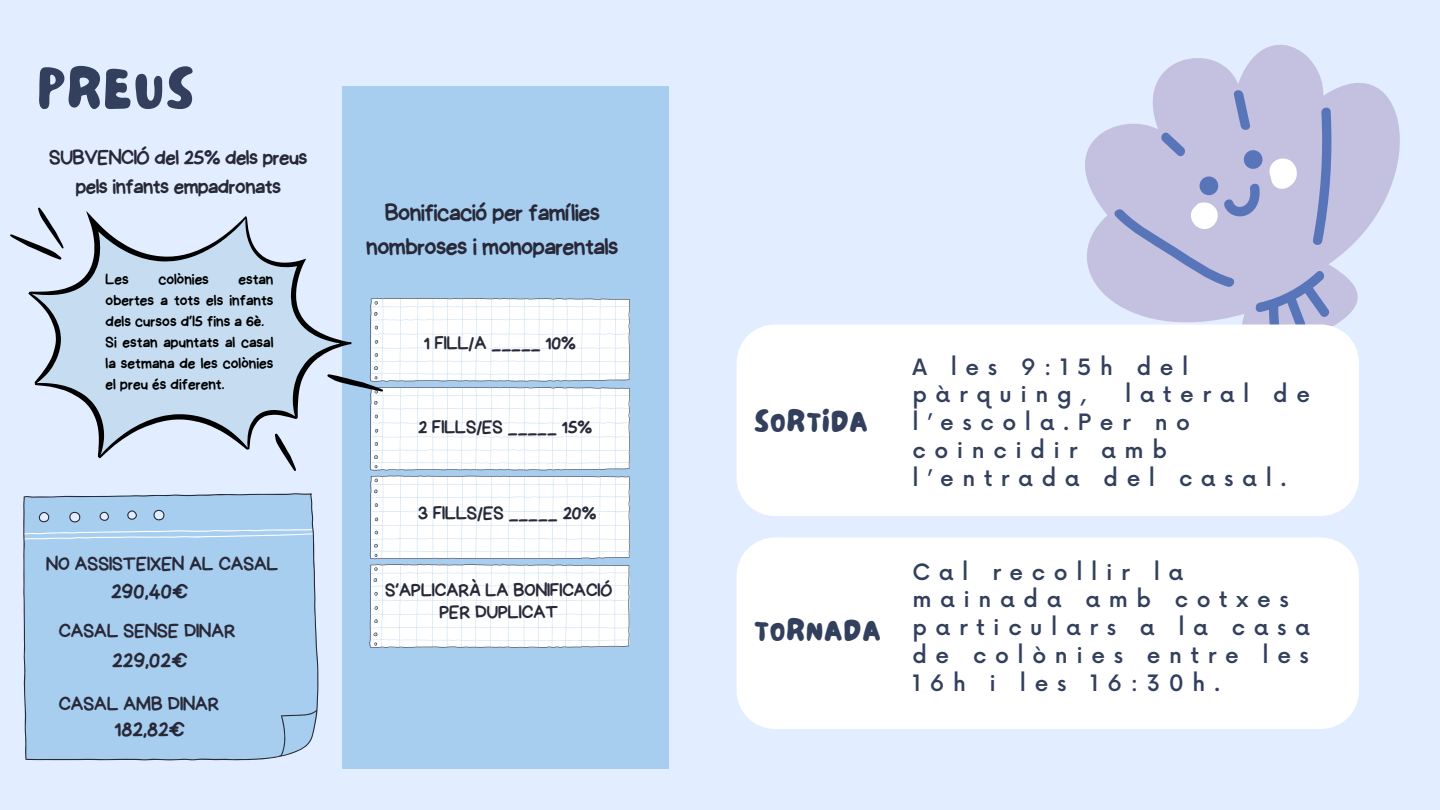
<style>
.page{position:relative;width:1440px;height:810px;background:#e2edff}
.page>*{position:absolute;margin:0;border:0;box-sizing:border-box;transform-origin:0 0}
.t1{font:56px "NF Lepetitcochon Regular";letter-spacing:.06em;color:#323f5d}
.t2{font:30px "NF Lepetitcochon Regular";letter-spacing:.06em;color:#323f5d}
.t3{font:24.2px/33.8px "Handyman";letter-spacing:-.02em;color:#282938;text-align:center}
.t4{font:500 22px/27.8px "Now";letter-spacing:.39em;color:#323f5d}
.t5{font:21.8px "Handyman";letter-spacing:.01em;color:#282938}
.t6{font:21.2px/29.2px "Handyman";letter-spacing:-.02em;color:#282938;text-align:center}
.t7{font:19.9px "Handyman";color:#282938}
.t8{font:19.1px/22.3px "Handyman";color:#282938;text-align:center}
.t9{font:15.5px/21px "Handyman";letter-spacing:.01em;color:#000}
</style>
<div class="page">
<svg style="left:976px;top:45px;width:424px;height:280px"></svg>
<svg style="left:1112px;top:84px;width:283px;height:241px;background:#bfc0e1"></svg>
<div style="left:737px;top:325px;width:622px;height:191px;background:#fff"></div>
<div style="left:737px;top:537px;width:622px;height:192px;background:#fff"></div>
<div style="left:342px;top:86px;width:326px;height:683px;background:#a7cdef"></div>
<svg style="left:28px;top:211px;width:299px;height:248px;fill:#c6ddf1"></svg>
<svg style="left:10px;top:208px;width:54px;height:52px"></svg>
<svg style="left:327px;top:298px;width:303px;height:350px"></svg>
<svg style="left:275px;top:434px;width:21px;height:37px"></svg>
<svg style="left:23px;top:493px;width:296px;height:268px;background:#a7cbec"></svg>
<h1 class="t1" style="left:38px;top:51px;width:157px">PREUS</h1>
<p class="t6" style="left:49px;top:143px;width:260px">SUBVENCIÓ del 25% dels preus pels infants empadronats</p>
<p class="t9" style="left:106px;top:269px;width:25px">Les</p>
<p class="t9" style="left:158px;top:269px;width:52px">colònies</p>
<p class="t9" style="left:106px;top:269px;width:169px;text-indent:133px">estan obertes a tots els infants dels cursos d’I5 fins a 6è.<br>Si estan apuntats al casal la setmana de les colònies el preu és diferent.</p>
<p class="t7" style="left:46px;top:554px;width:234px">NO ASSISTEIXEN AL CASAL</p>
<p class="t5" style="left:111px;top:581px;width:79px">290,40€</p>
<p class="t7" style="left:59px;top:621px;width:178px">CASAL SENSE DINAR</p>
<p class="t5" style="left:112px;top:650px;width:77px">229,02€</p>
<p class="t7" style="left:59px;top:694px;width:162px">CASAL AMB DINAR</p>
<p class="t5" style="left:115px;top:719px;width:72px">182,82€</p>
<p class="t3" style="left:366px;top:196px;width:254px">Bonificació per famílies nombroses i monoparentals</p>
<p class="t8" style="left:424px;top:332px;width:153px">1 FILL/A _____ 10%</p>
<p class="t8" style="left:418px;top:416px;width:176px">2 FILLS/ES _____ 15%</p>
<p class="t8" style="left:418px;top:502px;width:180px">3 FILLS/ES _____ 20%</p>
<p class="t8" style="left:385px;top:579px;width:229px">S’APLICARÀ LA BONIFICACIÓ<br>PER DUPLICAT</p>
<h2 class="t2" style="left:754px;top:401px;width:115px">SORTIDA</h2>
<h2 class="t2" style="left:754px;top:610px;width:128px">TORNADA</h2>
<p class="t4" style="left:912px;top:354px;width:278px">A les 9:15h del pàrquing,</p>
<p class="t4" style="left:912px;top:382px;width:399px;text-indent:213px">lateral de l’escola.Per no coincidir amb l’entrada del casal.</p>
<p class="t4" style="left:912px;top:559px;width:399px">Cal recollir la mainada amb cotxes particulars a la casa de colònies entre les<br>16h i les 16:30h.</p>
</div>
